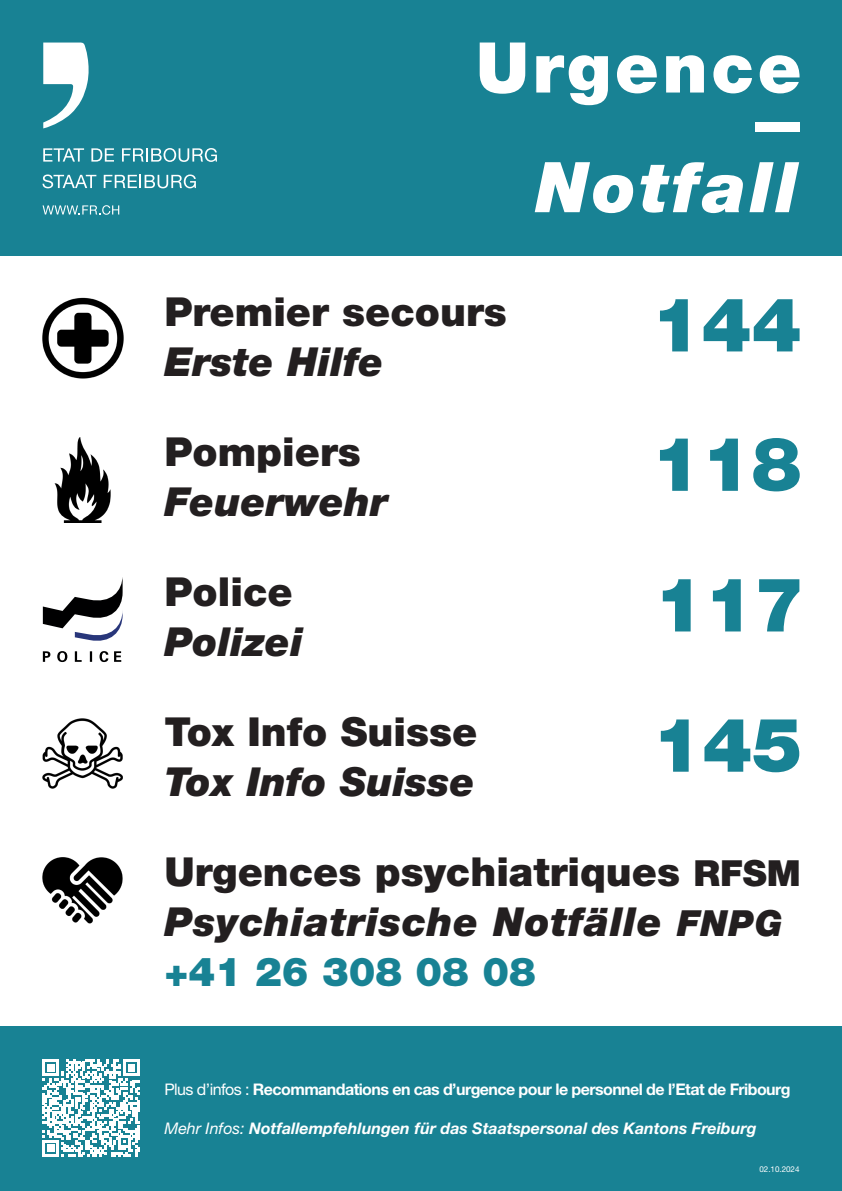
<style>
.page{position:relative;width:842px;height:1191px;background:#fff}
.page>*{position:absolute;margin:0;border:0;box-sizing:border-box;transform-origin:0 0}
.t1{font:900 75px "Helvetica Neue LT Std";color:#188294}
.t2{font:900 70px "Helvetica Neue LT Std";letter-spacing:.05em;color:#fff}
.t3{font:italic 900 70px "Helvetica Neue LT Std";letter-spacing:.05em;color:#fff}
.t4{font:900 60px "Helvetica Neue LT Std";color:#fff}
.t5{font:900 40px "Helvetica Neue LT Std";color:#231f20}
.t6{font:italic 900 40px "Helvetica Neue LT Std";color:#231f20}
.t7{font:italic 900 40px "Helvetica Neue LT Std";letter-spacing:.02em;color:#231f20}
.t8{font:900 40px "Helvetica Neue LT Std";color:#188294}
.t9{font:700 16px "Helvetica Neue LT Std";letter-spacing:-.035em;color:#fff}
.t10{font:italic 700 16px "Helvetica Neue LT Std";color:#fff}
.t11{font:8px "Helvetica Neue LT Std";color:#fff}
.s1{font-size:36px}
.s2{font-weight:400}
</style>
<div class="page">
<div style="left:0;top:1026px;width:842px;height:165px;background:#188294"></div>
<div style="left:0;top:0;width:842px;height:255px;background:#188294"></div>
<svg style="left:43px;top:43px;width:46px;height:85px"></svg>
<svg style="left:43px;top:148px;width:41px;height:14px"></svg>
<svg style="left:91px;top:148px;width:23px;height:14px"></svg>
<svg style="left:122px;top:148px;width:95px;height:14px"></svg>
<svg style="left:43px;top:174px;width:53px;height:14px"></svg>
<svg style="left:104px;top:174px;width:92px;height:14px"></svg>
<svg style="left:43px;top:205px;width:76px;height:10px"></svg>
<img style="left:42px;top:857px;width:81px;height:66px">
<img style="left:54px;top:438px;width:57px;height:85px">
<img style="left:43px;top:718px;width:79px;height:71px">
<img style="left:42px;top:298px;width:81px;height:81px">
<svg style="left:43px;top:577px;width:80px;height:85px"></svg>
<svg style="left:42px;top:1059px;width:98px;height:97px"></svg>
<p class="t2" style="left:476px;top:26px;width:327px">Urgence</p>
<p class="t4" style="left:747px;top:86px;width:61px">—</p>
<p class="t3" style="left:536px;top:144px;width:264px">Notfall</p>
<p class="t5" style="left:164px;top:288px;width:344px">Premier secours</p>
<p class="t6" style="left:164px;top:337px;width:221px">Erste Hilfe</p>
<p class="t5" style="left:164px;top:428px;width:198px">Pompiers</p>
<p class="t6" style="left:164px;top:477px;width:225px">Feuerwehr</p>
<p class="t5" style="left:164px;top:568px;width:130px">Police</p>
<p class="t6" style="left:164px;top:617px;width:140px">Polizei</p>
<p class="t5" style="left:164px;top:708px;width:314px">Tox Info Suisse</p>
<p class="t6" style="left:164px;top:757px;width:312px">Tox Info Suisse</p>
<p class="t1" style="left:651px;top:280px;width:152px">144</p>
<p class="t1" style="left:651px;top:419px;width:152px">118</p>
<p class="t1" style="left:654px;top:560px;width:152px">117</p>
<p class="t1" style="left:652px;top:700px;width:152px">145</p>
<p class="t5" style="left:164px;top:848px;width:638px">Urgences psychiatriques <span class="s1">RFSM</span></p>
<p class="t7" style="left:164px;top:897px;width:620px">Psychiatrische Notfälle <span class="s1">FNPG</span></p>
<p class="t8" style="left:164px;top:948px;width:373px">+41 26 308 08 08</p>
<p class="t9" style="left:164px;top:1079px;width:628px"><span class="s2">Plus d’infos :</span> Recommandations en cas d’urgence pour le personnel de l’Etat de Fribourg</p>
<p class="t10" style="left:164px;top:1118px;width:593px"><span class="s2">Mehr Infos:</span> Notfallempfehlungen für das Staatspersonal des Kantons Freiburg</p>
<p class="t11" style="left:759px;top:1164px;width:42px">02.10.2024</p>
</div>
